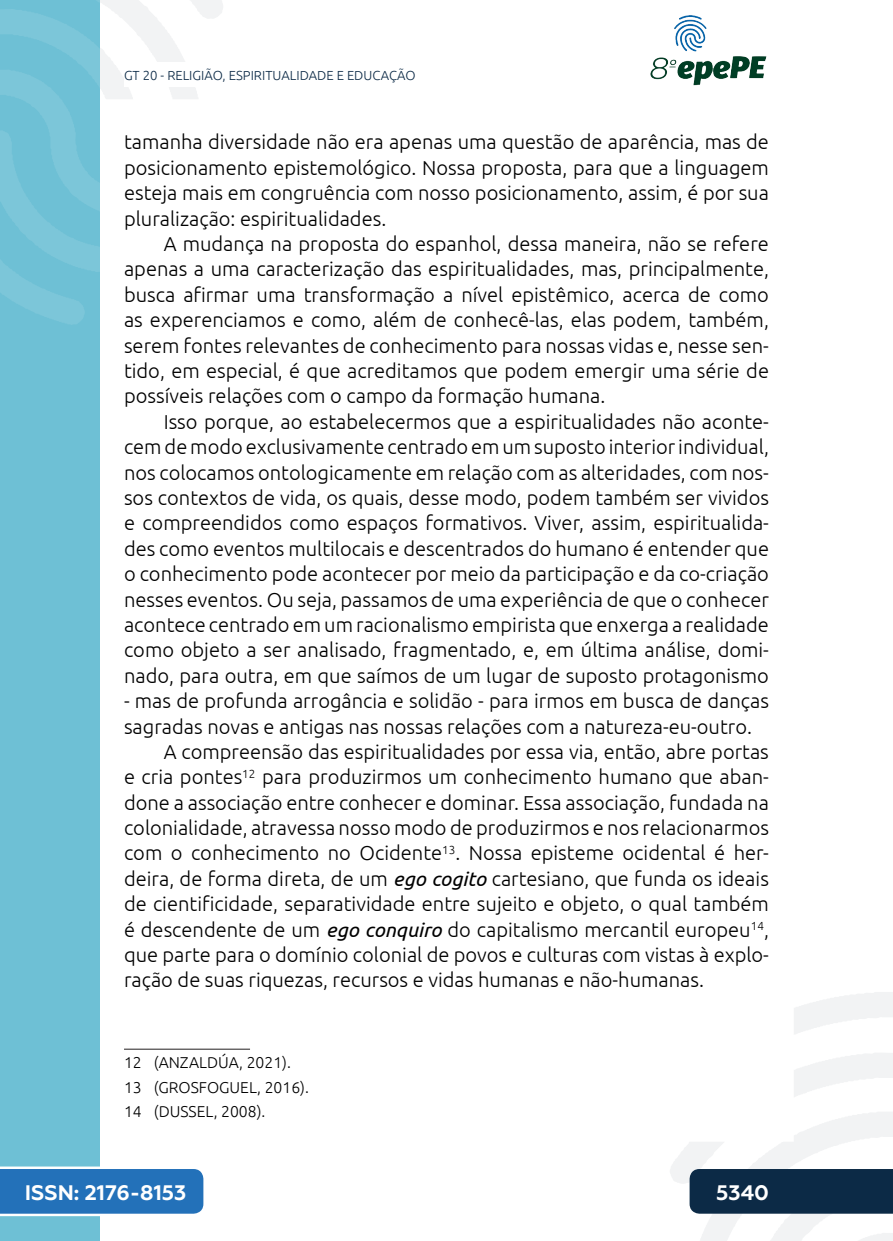
<style>
.page{position:relative;width:893px;height:1241px;background:#fff}
.page>*{position:absolute;margin:0;border:0;box-sizing:border-box;transform-origin:0 0}
.t1{font:700 21px "Geometria";color:#fff}
._5_CORPO{font:300 20.12px/25.4px "Ubuntu";color:#000;text-align:justify}
._12_RODAPE{font:300 15.75px "Ubuntu";color:#000}
.t2{font:300 13.12px "Ubuntu";color:#0c2a46}
.s1{font-weight:400;font-style:italic}
</style>
<div class="page">
<svg style="left:670px;top:992px;width:223px;height:248px"></svg>
<svg style="left:99px;top:0;width:124px;height:324px"></svg>
<img style="left:650px;top:15px;width:117px;height:71px">
<div style="left:0;top:0;width:99px;height:1240px;background:#6ec0d5"></div>
<svg style="left:0;top:0;width:99px;height:325px"></svg>
<svg style="left:0;top:1166px;width:203px;height:49px;background:#367dbf"></svg>
<div style="left:690px;top:1168px;width:203px;height:45px;background:#0c2a46"></div>
<div style="left:124px;top:62px;width:516px;height:25px;background:#fff"></div>
<hr style="left:124px;top:1048px;width:126px;height:1px;background:#231f20">
<p class="t2" style="left:124px;top:67px;width:293px">GT 20 - RELIGIÃO, ESPIRITUALIDADE E EDUCAÇÃO</p>
<p class="_5_CORPO" style="left:124px;top:129px;width:646px">tamanha diversidade não era apenas uma questão de aparência, mas de posicionamento epistemológico. Nossa proposta, para que a linguagem esteja mais em congruência com nosso posicionamento, assim, é por sua pluralização: espiritualidades.</p>
<p class="_5_CORPO" style="left:124px;top:231px;width:646px;text-indent:40px">A mudança na proposta do espanhol, dessa maneira, não se refere apenas a uma caracterização das espiritualidades, mas, principalmente, busca afirmar uma transformação a nível epistêmico, acerca de como as experenciamos e como, além de conhecê-las, elas podem, também, serem fontes relevantes de conhecimento para nossas vidas e, nesse sen&shy;tido, em especial, é que acreditamos que podem emergir uma série de possíveis relações com o campo da formação humana.</p>
<p class="_5_CORPO" style="left:124px;top:408px;width:646px;text-indent:40px">Isso porque, ao estabelecermos que a espiritualidades não aconte&shy;cem de modo exclusivamente centrado em um suposto interior individual, nos colocamos ontologicamente em relação com as alteridades, com nos&shy;sos contextos de vida, os quais, desse modo, podem também ser vividos e compreendidos como espaços formativos. Viver, assim, espiritualida&shy;des como eventos multilocais e descentrados do humano é entender que o conhecimento pode acontecer por meio da participação e da co-criação nesses eventos. Ou seja, passamos de uma experiência de que o conhecer acontece centrado em um racionalismo empirista que enxerga a realidade como objeto a ser analisado, fragmentado, e, em última análise, domi&shy;nado, para outra, em que saímos de um lugar de suposto protagonismo</p>
<p class="_5_CORPO" style="left:124px;top:687px;width:646px">- mas de profunda arrogância e solidão - para irmos em busca de danças sagradas novas e antigas nas nossas relações com a natureza-eu-outro.</p>
<p class="_5_CORPO" style="left:124px;top:738px;width:646px;text-indent:40px">A compreensão das espiritualidades por essa via, então, abre portas e cria pontes<sup>12</sup> para produzirmos um conhecimento humano que aban&shy;done a associação entre conhecer e dominar. Essa associação, fundada na colonialidade, atravessa nosso modo de produzirmos e nos relacionarmos com o conhecimento no Ocidente<sup>13</sup>. Nossa episteme ocidental é her&shy;deira, de forma direta, de um <span class="s1">ego cogito</span> cartesiano, que funda os ideais de cientificidade, separatividade entre sujeito e objeto, o qual também é descendente de um <span class="s1">ego conquiro</span> do capitalismo mercantil europeu<sup>14</sup>, que parte para o domínio colonial de povos e culturas com vistas à explo&shy;ração de suas riquezas, recursos e vidas humanas e não-humanas.</p>
<p class="_12_RODAPE" style="left:124px;top:1053px;width:169px">12 (ANZALDÚA, 2021).</p>
<p class="_12_RODAPE" style="left:124px;top:1077px;width:186px">13 (GROSFOGUEL, 2016).</p>
<p class="_12_RODAPE" style="left:124px;top:1101px;width:143px">14 (DUSSEL, 2008).</p>
<p class="t1" style="left:25px;top:1179px;width:163px">ISSN: 2176-8153</p>
<p class="t1" style="left:716px;top:1179px;width:54px">5340</p>
</div>
